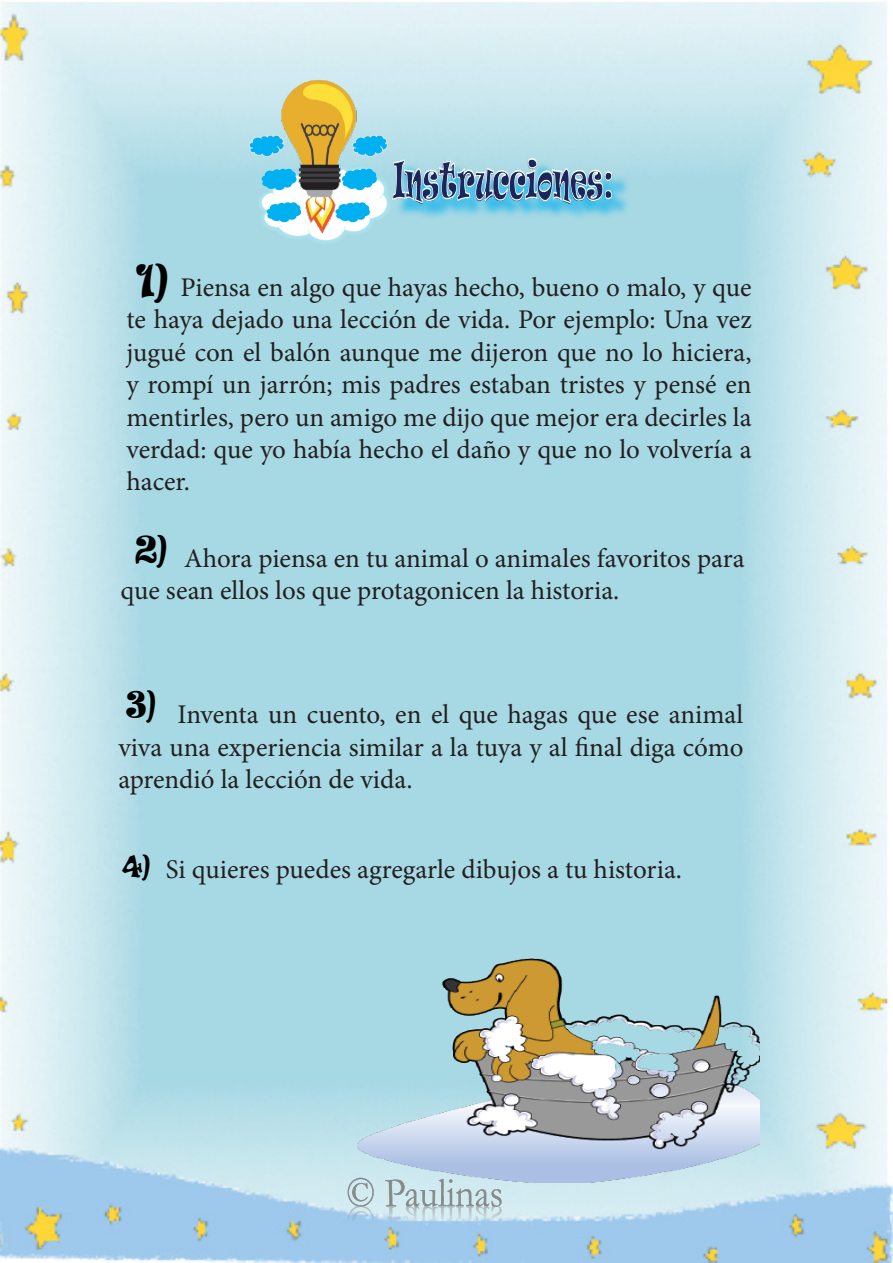
<style>
.page{position:relative;width:893px;height:1263px;background:#fff}
.page>*{position:absolute;margin:0;border:0;box-sizing:border-box;transform-origin:0 0}
.t1{font:49.05px "Ravie";color:#1d265a;scale:.46 1}
.t2{font:40.8px "Ravie";color:#000001;scale:.89 1}
.t3{font:34.05px "Ravie";color:#000001;scale:.79 1}
.t4{font:33.6px "Ravie";color:#000001;scale:.73 1}
.t5{font:27px/32.4px "Minion Pro";color:#231f20;text-align:justify}
.t6{font:27px "Ravie";color:#000001;scale:.79 1}
</style>
<div class="page">
<img style="left:0;top:2px;width:893px;height:1261px">
<img style="left:256px;top:242px;width:137px;height:4px">
<img style="left:277px;top:77px;width:82px;height:58px">
<div style="left:395px;top:161px;width:235px;height:60px;background:#00aeef;opacity:.75"></div>
<svg style="left:249px;top:135px;width:363px;height:107px;background:#9ad1dc"></svg>
<img style="left:358px;top:950px;width:401px;height:232px">
<img style="left:327px;top:1155px;width:189px;height:65px">
<h1 class="t1" style="left:393px;top:146px;width:480px">Instrucciones:</h1>
<h2 class="t2" style="left:136px;top:253px;width:39px">1)</h2>
<p class="t5" style="left:126px;top:271px;width:627px;text-indent:54px">Piensa en algo que hayas hecho, bueno o malo, y que te haya dejado una lección de vida. Por ejemplo: Una vez jugué con el balón aunque me dijeron que no lo hiciera, y rompí un jarrón; mis padres estaban tristes y pensé en mentirles, pero un amigo me dijo que mejor era decirles la verdad: que yo había hecho el daño y que no lo volvería a hacer.</p>
<p class="t3" style="left:135px;top:526px;width:43px">2)</p>
<p class="t5" style="left:120px;top:542px;width:626px;text-indent:64px">Ahora piensa en tu animal o animales favoritos para que sean ellos los que protagonicen la historia.</p>
<p class="t4" style="left:126px;top:682px;width:43px">3)</p>
<p class="t5" style="left:118px;top:698px;width:627px;text-indent:59px">Inventa un cuento, en el que hagas que ese animal viva una experiencia similar a la tuya y al final diga cómo aprendió la lección de vida.</p>
<p class="t6" style="left:122px;top:848px;width:38px">4)</p>
<p class="t5" style="left:166px;top:853px;width:517px">Si quieres puedes agregarle dibujos a tu historia.</p>
</div>
